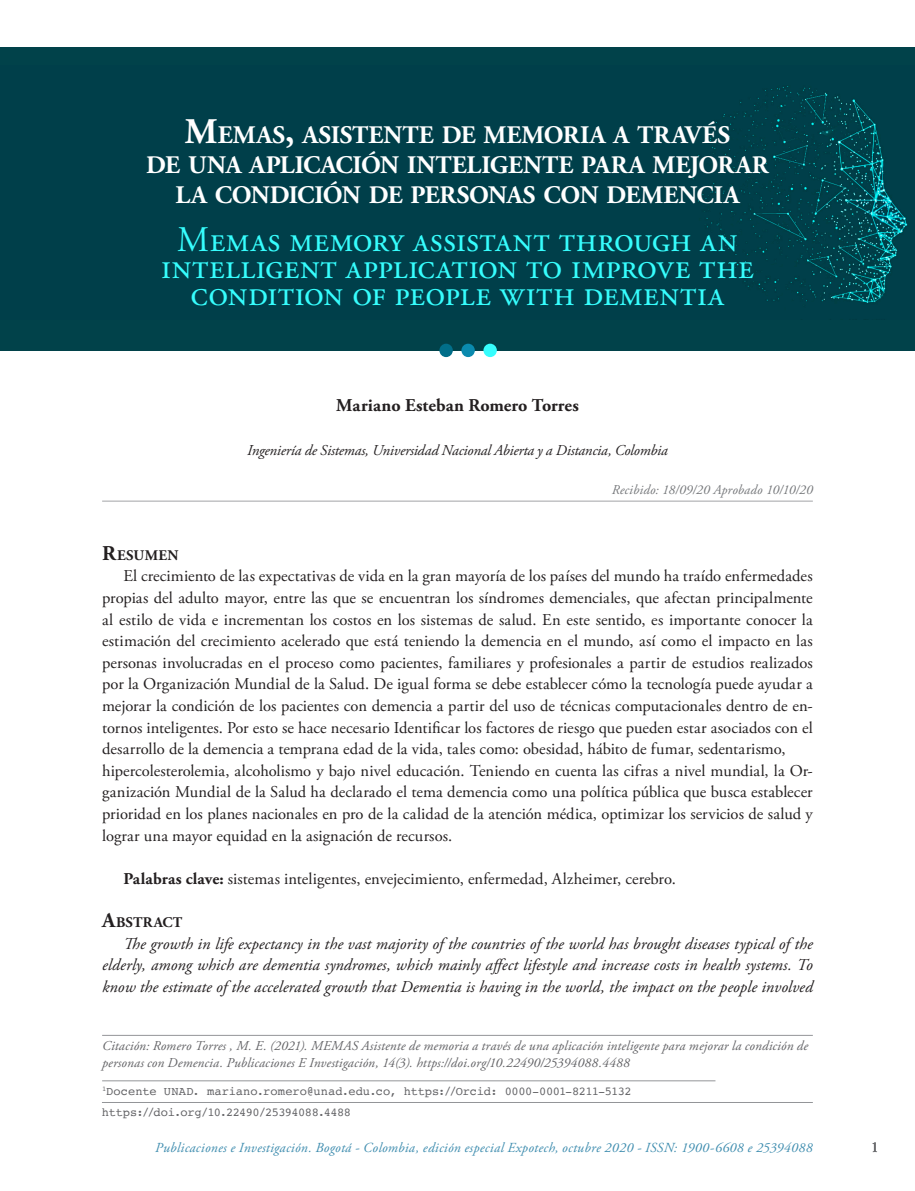
<style>
.page{position:relative;width:915px;height:1191px;background:#fff}
.page>*{position:absolute;margin:0;border:0;box-sizing:border-box;transform-origin:0 0}
._1_TITULO_Ingles{font:36px/27px "Adobe Garamond Pro";letter-spacing:.01em;color:#36fdfd;text-align:center}
._1_TITULO_español{font:700 25.2px/30px "Adobe Garamond Pro";letter-spacing:-.005em;color:#fff;text-align:center}
._1_Nomre{font:700 18px "Adobe Garamond Pro";letter-spacing:.005em;color:#231f20}
.TEXTO_CORRIDO{font:16.5px/21.6px "Adobe Garamond Pro";letter-spacing:-.01em;color:#231f20}
.TEXTO_CORRIDO-2{font:italic 16.5px/21.6px "Adobe Garamond Pro";letter-spacing:.005em;color:#231f20;text-align:justify}
._1_Universidad{font:italic 15px "Adobe Garamond Pro";letter-spacing:-.015em;color:#231f20}
.t1{font:15px "Adobe Garamond Pro";color:#6c6d70}
._2_Resume{font:700 14.7px "Adobe Garamond Pro";letter-spacing:.02em;color:#231f20}
.t2{font:italic 13.8px "Adobe Garamond Pro";letter-spacing:.02em;color:#3f8daf}
._1_Fechas{font:italic 13.5px/16.5px "Adobe Garamond Pro";letter-spacing:.01em;color:#636366}
._1_Fechas-2{font:italic 13.5px "Adobe Garamond Pro";letter-spacing:.01em;color:#76787b}
._1_Correo_NEW{font:12px "Courier";letter-spacing:-.02em;color:#636366}
._1_Correo_NEW-2{font:12px "Courier";letter-spacing:-.04em;color:#636366}
.s1{font-size:36px}
.s2{font-size:21px}
.s3{font-weight:700}
</style>
<div class="page">
<div style="left:0;top:47px;width:914px;height:303px;background:#01424a"></div>
<img style="left:692px;top:86px;width:216px;height:217px">
<hr style="left:102px;top:500px;width:710px;height:2px;background:#c1c2c4">
<hr style="left:102px;top:1080px;width:613px;height:1px;background:#939598">
<hr style="left:102px;top:1102px;width:710px;height:1px;background:#939598">
<hr style="left:102px;top:1035px;width:710px;height:1px;background:#939598">
<div style="left:483px;top:344px;width:13px;height:13px;background:#36fdfd;border-radius:50%"></div>
<div style="left:461px;top:344px;width:13px;height:13px;background:#0a8aae;border-radius:50%"></div>
<div style="left:439px;top:344px;width:13px;height:13px;background:#016e89;border-radius:50%"></div>
<p class="_1_TITULO_español" style="left:146px;top:121px;width:623px"><span class="s1">M</span>EMAS<span class="s1">,</span> ASISTENTE DE MEMORIA A TRAVÉS<br>DE UNA APLICACIÓN INTELIGENTE PARA MEJORAR<br>LA CONDICIÓN DE PERSONAS CON DEMENCIA</p>
<p class="_1_TITULO_Ingles" style="left:161px;top:228px;width:594px">Memas memory assistant through an intelligent application to improve the condition of people with dementia</p>
<p class="_1_Nomre" style="left:336px;top:395px;width:244px">Mariano Esteban Romero Torres</p>
<p class="_1_Universidad" style="left:247px;top:441px;width:422px">Ingeniería de Sistemas, Universidad Nacional Abierta y a Distancia, Colombia</p>
<p class="_1_Fechas-2" style="left:611px;top:482px;width:202px">Recibido: 18/09/20 Aprobado 10/10/20</p>
<p class="_2_Resume" style="left:102px;top:546px;width:78px"><span class="s2">R</span>ESUMEN</p>
<p class="TEXTO_CORRIDO" style="left:102px;top:566px;width:712px;text-indent:21px">El crecimiento de las expectativas de vida en la gran mayoría de los países del mundo ha traído enfermedades propias del adulto mayor, entre las que se encuentran los síndromes demenciales, que afectan principalmente al estilo de vida e incrementan los costos en los sistemas de salud. En este sentido, es importante conocer la estimación del crecimiento acelerado que está teniendo la demencia en el mundo, así como el impacto en las personas involucradas en el proceso como pacientes, familiares y profesionales a partir de estudios realizados por la Organización Mundial de la Salud. De igual forma se debe establecer cómo la tecnología puede ayudar a mejorar la condición de los pacientes con demencia a partir del uso de técnicas computacionales dentro de en&shy;tornos inteligentes. Por esto se hace necesario Identificar los factores de riesgo que pueden estar asociados con el desarrollo de la demencia a temprana edad de la vida, tales como: obesidad, hábito de fumar, sedentarismo, hipercolesterolemia, alcoholismo y bajo nivel educación. Teniendo en cuenta las cifras a nivel mundial, la Or&shy;ganización Mundial de la Salud ha declarado el tema demencia como una política pública que busca establecer prioridad en los planes nacionales en pro de la calidad de la atención médica, optimizar los servicios de salud y lograr una mayor equidad en la asignación de recursos.</p>
<p class="TEXTO_CORRIDO" style="left:123px;top:868px;width:554px"><span class="s3">Palabras clave:</span> sistemas inteligentes, envejecimiento, enfermedad, Alzheimer, cerebro.</p>
<p class="_2_Resume" style="left:102px;top:914px;width:82px"><span class="s2">A</span>BSTRACT</p>
<p class="TEXTO_CORRIDO-2" style="left:102px;top:933px;width:712px;text-indent:21px">The growth in life expectancy in the vast majority of the countries of the world has brought diseases typical of the elderly, among which are dementia syndromes, which mainly affect lifestyle and increase costs in health systems. To know the estimate of the accelerated growth that Dementia is having in the world, the impact on the people involved</p>
<p class="_1_Fechas" style="left:102px;top:1038px;width:707px">Citación: Romero Torres , M. E. (2021). MEMAS Asistente de memoria a través de una aplicación inteligente para mejorar la condición de personas con Demencia. Publicaciones E Investigación, 14(3). https://doi.org/10.22490/25394088.4488</p>
<p class="_1_Correo_NEW" style="left:102px;top:1081px;width:530px"><sup>1</sup>Docente UNAD. mariano.romero@unad.edu.co, https://Orcid: 0000-0001-8211-5132</p>
<p class="_1_Correo_NEW-2" style="left:102px;top:1103px;width:250px">https://doi.org/10.22490/25394088.4488</p>
<p class="t2" style="left:155px;top:1139px;width:658px">Publicaciones e Investigación. Bogotá - Colombia, edición especial Expotech, octubre 2020 - ISSN: 1900-6608 e 25394088</p>
<p class="t1" style="left:870px;top:1137px;width:9px">1</p>
</div>
